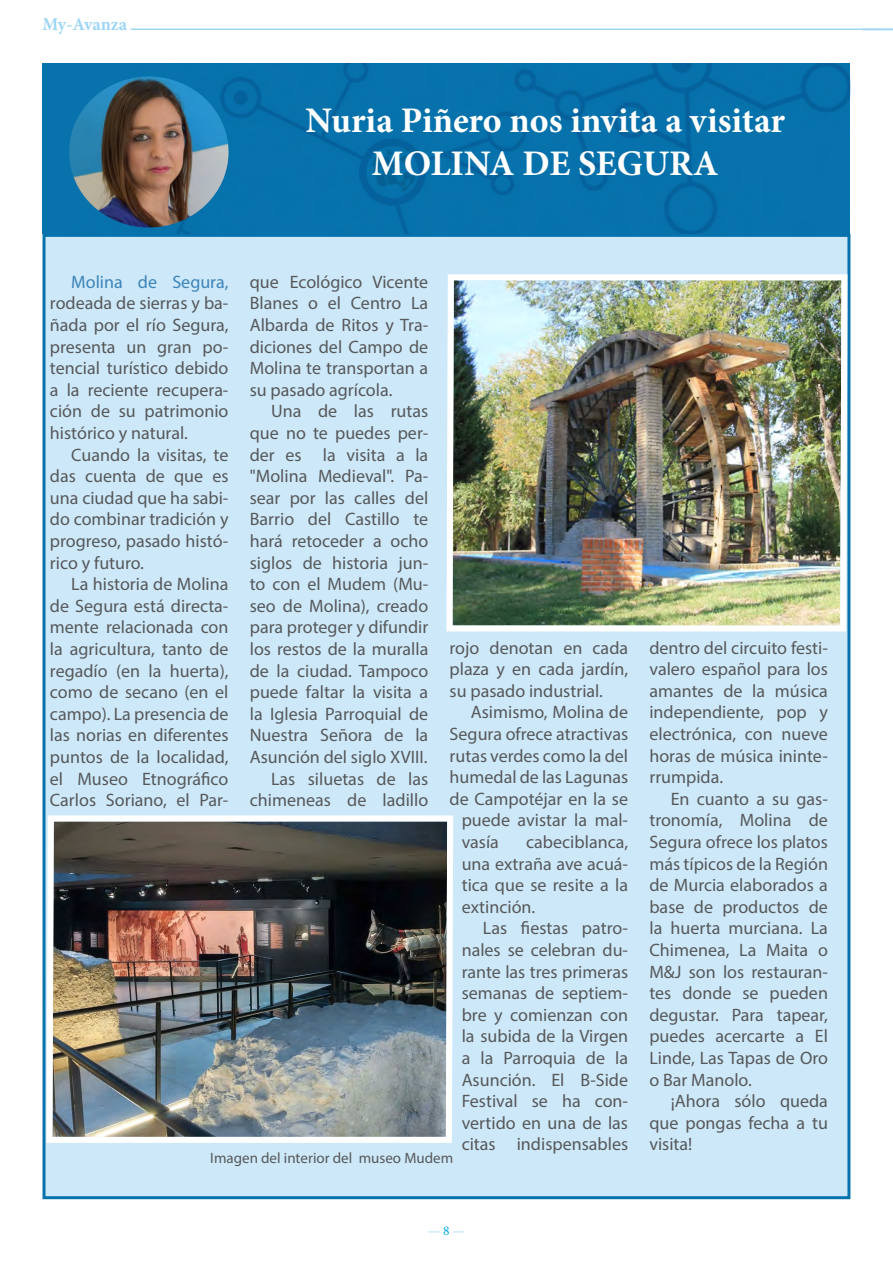
<style>
.page{position:relative;width:893px;height:1263px;background:#fff}
.page>*{position:absolute;margin:0;border:0;box-sizing:border-box;transform-origin:0 0}
.TITULAR{font:700 36px "Minion Pro";color:#fff}
.CUERPO{font:18px/21.6px "Myriad Pro";color:#57585a;text-align:justify}
.t1{font:700 18px "Minion Pro";letter-spacing:-.005em;color:#9dd6f4}
.t2{font:15px "Myriad Pro";color:#57585a}
.t3{font:13.5px "Minion Pro";color:#9dd6f4}
.s1{color:#3d84b9}
.s2{color:#00aae7}
</style>
<div class="page">
<hr style="left:131px;top:28px;width:762px;height:2px;background:#9dd6f4">
<svg style="left:861px;top:28px;width:32px;height:3px"></svg>
<div style="left:43px;top:234px;width:807px;height:965px;background:#cde9f9;border:3px solid #0772ac"></div>
<img style="left:43px;top:64px;width:807px;height:170px">
<img style="left:43px;top:812px;width:400px;height:334px">
<img style="left:69px;top:77px;width:160px;height:150px">
<img style="left:443px;top:271px;width:407px;height:929px">
<p class="t1" style="left:43px;top:11px;width:86px">My-Avanza</p>
<p class="TITULAR" style="left:305px;top:95px;width:481px">Nuria Piñero nos invita a visitar</p>
<p class="TITULAR" style="left:372px;top:138px;width:348px">MOLINA DE SEGURA</p>
<p class="CUERPO" style="left:50px;top:271px;width:180px;text-indent:21px"><span class="s1">Molina de Segura, </span>rodeada de sierras y ba&shy;ñada por el río Segura, presenta un gran po&shy;tencial turístico debido a la reciente recupera&shy;ción de su patrimonio histórico y natural.</p>
<p class="CUERPO" style="left:50px;top:443px;width:180px;text-indent:21px">Cuando la visitas, te das cuenta de que es una ciudad que ha sabi&shy;do combinar tradición y progreso, pasado histó&shy;rico y futuro.</p>
<p class="CUERPO" style="left:50px;top:573px;width:180px;text-indent:21px">La historia de Molina de Segura está directa&shy;mente relacionada con la agricultura, tanto de regadío (en la huerta), como de secano (en el campo). La presencia de las norias en diferentes puntos de la localidad, el Museo Etnográfico Carlos Soriano, el Par-</p>
<p class="CUERPO" style="left:250px;top:271px;width:180px">que Ecológico Vicente Blanes o el Centro La Albarda de Ritos y Tra&shy;diciones del Campo de Molina te transportan a su pasado agrícola.</p>
<p class="CUERPO" style="left:250px;top:400px;width:180px;text-indent:21px">Una de las rutas que no te puedes per&shy;der es la visita a la "Molina Medieval". Pa&shy;sear por las calles del Barrio del Castillo te hará retoceder a ocho siglos de historia jun&shy;to con el Mudem (Mu&shy;seo de Molina), creado para proteger y difundir los restos de la muralla de la ciudad. Tampoco puede faltar la visita a la Iglesia Parroquial de Nuestra Señora de la Asunción del siglo XVIII.</p>
<p class="CUERPO" style="left:250px;top:767px;width:180px;text-align:right">Las siluetas de las chimeneas de ladillo</p>
<p class="CUERPO" style="left:450px;top:636px;width:180px">rojo denotan en cada plaza y en cada jardín, su pasado industrial.</p>
<p class="CUERPO" style="left:471px;top:701px;width:159px">Asimismo, Molina de</p>
<p class="CUERPO" style="left:450px;top:723px;width:180px">Segura ofrece atractivas</p>
<p class="CUERPO" style="left:450px;top:744px;width:180px">rutas verdes como la del</p>
<p class="CUERPO" style="left:450px;top:766px;width:180px">humedal de las Lagunas</p>
<p class="CUERPO" style="left:450px;top:788px;width:180px">de Campotéjar en la se</p>
<p class="CUERPO" style="left:462px;top:809px;width:168px">puede avistar la mal-</p>
<p class="CUERPO" style="left:462px;top:831px;width:39px">vasía</p>
<p class="CUERPO" style="left:462px;top:831px;width:168px;text-indent:65px">cabeciblanca, una extraña ave acuá&shy;tica que se resite a la extinción.</p>
<p class="CUERPO" style="left:462px;top:917px;width:168px;text-indent:21px">Las fiestas patro&shy;nales se celebran du&shy;rante las tres primeras semanas de septiem&shy;bre y comienzan con la subida de la Virgen a la Parroquia de la Asunción. El B-Side Festival se ha con&shy;vertido en una de las citas indispensables</p>
<p class="t2" style="left:210px;top:1148px;width:244px">Imagen del interior del museo Mudem</p>
<p class="CUERPO" style="left:649px;top:636px;width:180px">dentro del circuito festi&shy;valero español para los amantes de la música independiente, pop y electrónica, con nueve horas de música ininte&shy;rrumpida.</p>
<p class="CUERPO" style="left:649px;top:788px;width:180px;text-indent:21px">En cuanto a su gas&shy;tronomía, Molina de Segura ofrece los platos más típicos de la Región de Murcia elaborados a base de productos de la huerta murciana. La Chimenea, La Maita o M&amp;J son los restauran&shy;tes donde se pueden degustar. Para tapear, puedes acercarte a El Linde, Las Tapas de Oro o Bar Manolo.</p>
<p class="CUERPO" style="left:649px;top:1090px;width:180px;text-indent:21px">¡Ahora sólo queda que pongas fecha a tu visita!</p>
<p class="t3" style="left:428px;top:1221px;width:39px">— <span class="s2">8</span> —</p>
</div>
